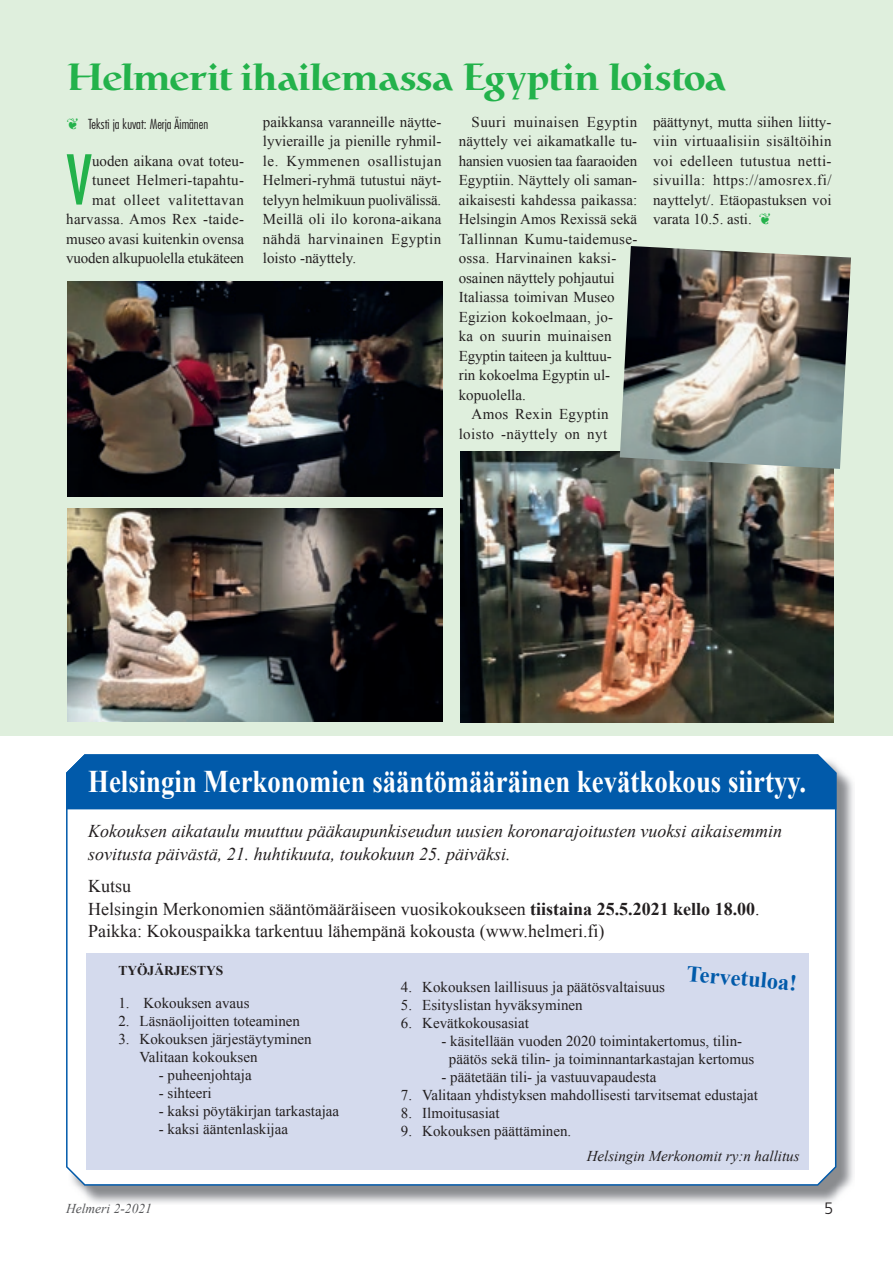
<style>
.page{position:relative;width:893px;height:1263px;background:#fff}
.page>*{position:absolute;margin:0;border:0;box-sizing:border-box;transform-origin:0 0}
.t1{font:condensed 66.75px "Futura Std";color:#23b24b}
.t2{font:500 37.5px "Catull";letter-spacing:.005em;color:#23b24b}
.t3{font:700 31.5px "Times New Roman";color:#fff;scale:.85 1}
.t4{font:700 22.5px "Times New Roman";color:#015aaa}
.t5{font:18px/22.5px "Times New Roman";color:#231f20}
.t6{font:italic 18px/22.5px "Times New Roman";color:#231f20}
.t7{font:300 16.5px "Frutiger LT Std";color:#231f20}
.t8{font:15px/19.5px "Times New Roman";color:#231f20;text-align:justify}
.t9{font:15px "Times New Roman";letter-spacing:.02em;color:#231f20}
.t10{font:15px "Times New Roman";letter-spacing:.025em;color:#231f20}
.t11{font:italic 15px "Times New Roman";color:#231f20}
.t12{font:15px "Times New Roman";letter-spacing:.03em;color:#231f20}
.t13{font:300 condensed 13.5px "Futura Std";color:#231f20}
.t14{font:italic 13.5px "Times New Roman";color:#57585a}
.t15{font:700 13.5px "Times New Roman";color:#231f20}
.s1{color:#23b24b}
.s2{font-weight:700}
</style>
<div class="page">
<div style="left:0;top:0;width:893px;height:736px;background:#dfefdd"></div>
<img style="left:68px;top:281px;width:375px;height:216px">
<img style="left:76px;top:765px;width:777px;height:438px">
<svg style="left:66px;top:809px;width:770px;height:377px"></svg>
<div style="left:66px;top:754px;width:770px;height:55px;background:#015aaa"></div>
<div style="left:86px;top:953px;width:722px;height:217px;background:#d4daed"></div>
<img style="left:68px;top:508px;width:375px;height:214px">
<img style="left:460px;top:452px;width:373px;height:270px">
<img style="left:620px;top:246px;width:231px;height:223px">
<h2 class="t2" style="left:67px;top:56px;width:660px">Helmerit ihailemassa Egyptin loistoa</h2>
<p class="t13" style="left:67px;top:116px;width:143px"><span class="s1">❦</span> Teksti ja kuvat: Merja Äimänen</p>
<h1 class="t1" style="left:66px;top:140px;width:27px">V</h1>
<p class="t8" style="left:66px;top:151px;width:179px;text-align:right">uoden aikana ovat toteu&shy;tuneet Helmeri-tapahtu&shy;mat olleet valitettavan harvassa. Amos Rex -taide&shy;museo avasi kuitenkin ovensa vuoden alkupuolella etukäteen</p>
<p class="t8" style="left:263px;top:112px;width:180px">paikkansa varanneille näytte&shy;lyvieraille ja pienille ryhmil&shy;le. Kymmenen osallistujan Helmeri-ryhmä tutustui näyt&shy;telyyn helmikuun puolivälissä.<br>Meillä oli ilo korona-aikana nähdä harvinainen Egyptin loisto -näyttely.</p>
<p class="t12" style="left:471px;top:111px;width:167px">Suuri muinaisen Egyptin</p>
<p class="t8" style="left:459px;top:131px;width:180px">näyttely vei aikamatkalle tu-</p>
<p class="t8" style="left:459px;top:151px;width:180px">hansien vuosien taa faaraoiden</p>
<p class="t8" style="left:459px;top:170px;width:180px">Egyptiin. Näyttely oli saman-</p>
<p class="t8" style="left:459px;top:190px;width:180px">aikaisesti kahdessa paikassa:</p>
<p class="t8" style="left:459px;top:209px;width:180px">Helsingin Amos Rexissä sekä</p>
<p class="t9" style="left:459px;top:228px;width:180px">Tallinnan Kumu-taidemuse-</p>
<p class="t9" style="left:459px;top:248px;width:159px">ossa. Harvinainen kaksi-</p>
<p class="t8" style="left:459px;top:268px;width:157px">osainen näyttely pohjautui</p>
<p class="t8" style="left:459px;top:287px;width:158px">Italiassa toimivan Museo</p>
<p class="t8" style="left:459px;top:307px;width:156px">Egizion kokoelmaan, jo-</p>
<p class="t9" style="left:459px;top:326px;width:155px">ka on suurin muinaisen</p>
<p class="t8" style="left:459px;top:346px;width:155px">Egyptin taiteen ja kulttuu-</p>
<p class="t8" style="left:459px;top:365px;width:153px">rin kokoelma Egyptin ul-</p>
<p class="t8" style="left:459px;top:385px;width:69px">kopuolella.</p>
<p class="t10" style="left:471px;top:404px;width:139px">Amos Rexin Egyptin</p>
<p class="t10" style="left:459px;top:423px;width:150px">loisto -näyttely on nyt</p>
<p class="t8" style="left:653px;top:112px;width:180px">päättynyt, mutta siihen liitty&shy;viin virtuaalisiin sisältöihin voi edelleen tutustua netti&shy;sivuilla: https://amosrex.fi/ nayttelyt/. Etäopastuksen voi varata 10.5. asti. <span class="s1">❦</span></p>
<h3 class="t3" style="left:88px;top:763px;width:846px">Helsingin Merkonomien sääntömääräinen kevätkokous siirtyy.</h3>
<p class="t6" style="left:88px;top:820px;width:695px">Kokouksen aikataulu muuttuu pääkaupunkiseudun uusien koronarajoitusten vuoksi aikaisemmin sovitusta päivästä, 21. huhtikuuta, toukokuun 25. päiväksi.</p>
<p class="t5" style="left:88px;top:875px;width:673px">Kutsu<br>Helsingin Merkonomien sääntömääräiseen vuosikokoukseen <span class="s2">tiistaina 25.5.2021 kello 18.00</span>.<br>Paikka: Kokouspaikka tarkentuu lähempänä kokousta (www.helmeri.fi)</p>
<p class="t15" style="left:118px;top:962px;width:107px">TYÖJÄRJESTYS</p>
<p class="t8" style="left:118px;top:993px;width:133px">1. Kokouksen avaus</p>
<p class="t8" style="left:118px;top:1011px;width:183px">2. Läsnäolijoitten toteaminen</p>
<p class="t8" style="left:140px;top:1029px;width:174px;line-height:18px;text-indent:-21px">3. Kokouksen järjestäytyminen<br>Valitaan kokouksen</p>
<p class="t8" style="left:159px;top:1065px;width:94px">- puheenjohtaja</p>
<p class="t8" style="left:159px;top:1083px;width:54px">- sihteeri</p>
<p class="t8" style="left:159px;top:1101px;width:182px">- kaksi pöytäkirjan tarkastajaa</p>
<p class="t8" style="left:159px;top:1119px;width:131px">- kaksi ääntenlaskijaa</p>
<h3 class="t4" style="left:688px;top:960px;width:112px;rotate:5deg">Tervetuloa!</h3>
<p class="t8" style="left:401px;top:977px;width:266px">4. Kokouksen laillisuus ja päätösvaltaisuus</p>
<p class="t8" style="left:401px;top:995px;width:183px">5. Esityslistan hyväksyminen</p>
<p class="t8" style="left:401px;top:1013px;width:129px">6. Kevätkokousasiat</p>
<p class="t8" style="left:449px;top:1031px;width:307px;line-height:18px;text-indent:-8px">- käsitellään vuoden 2020 toimintakertomus, tilin&shy;päätös sekä tilin- ja toiminnantarkastajan kertomus</p>
<p class="t8" style="left:441px;top:1067px;width:216px">- päätetään tili- ja vastuuvapaudesta</p>
<p class="t8" style="left:401px;top:1085px;width:359px">7. Valitaan yhdistyksen mahdollisesti tarvitsemat edustajat</p>
<p class="t8" style="left:401px;top:1103px;width:100px">8. Ilmoitusasiat</p>
<p class="t8" style="left:401px;top:1121px;width:172px">9. Kokouksen päättäminen.</p>
<p class="t11" style="left:587px;top:1147px;width:214px">Helsingin Merkonomit ry:n hallitus</p>
<p class="t14" style="left:66px;top:1200px;width:87px">Helmeri 2-2021</p>
<p class="t7" style="left:824px;top:1199px;width:11px">5</p>
</div>
